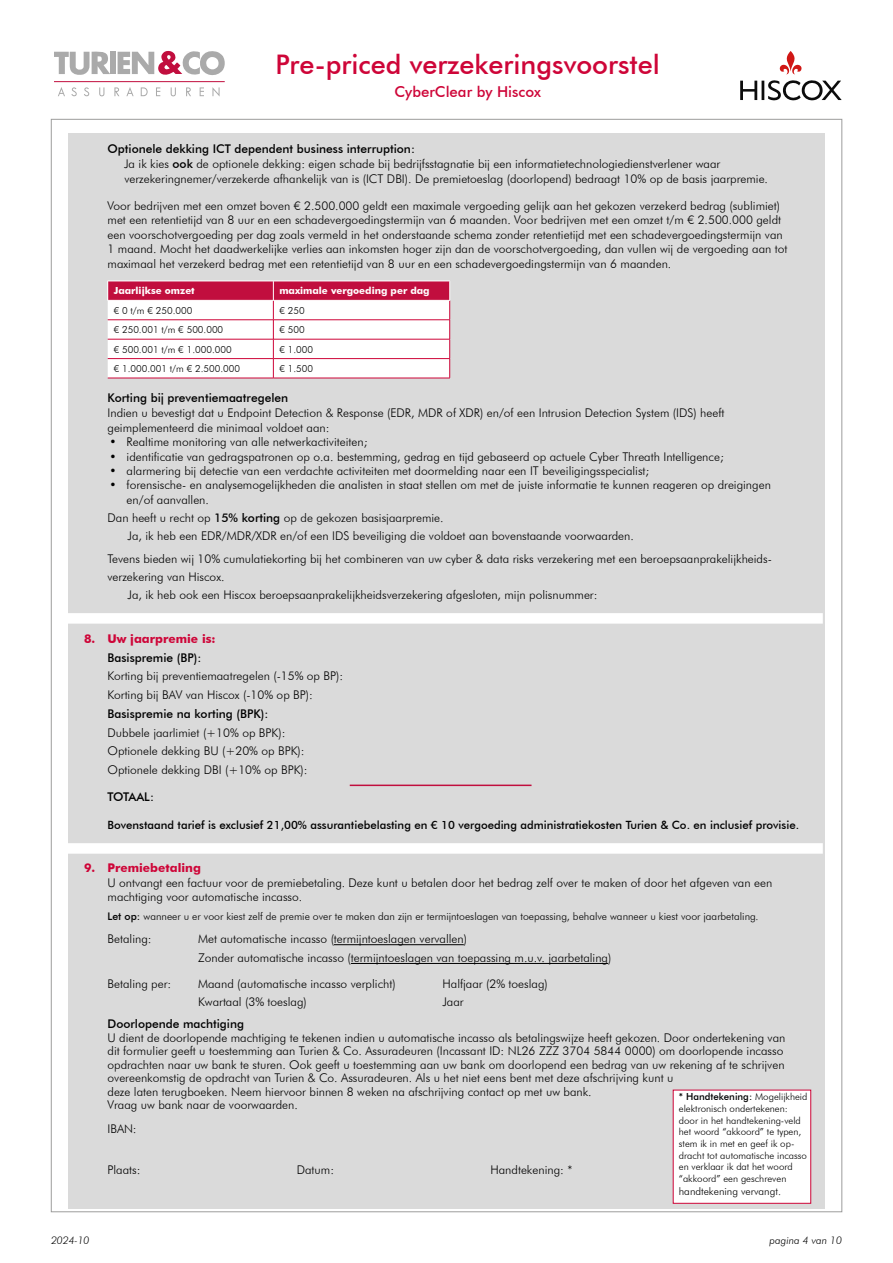
<style>
.page{position:relative;width:893px;height:1263px;background:#fff}
.page>*{position:absolute;margin:0;border:0;box-sizing:border-box;transform-origin:0 0}
.t1{font:500 27px "Futura BT";color:#ce0538}
.t2{font:500 15px "Futura BT";color:#ce0538}
.t3{font:300 12px/13.5px "Futura BT";color:#000}
.t4{font:500 12px "Futura BT";color:#000}
.t5{font:700 12px "Futura BT";color:#ce0538}
.t6{font:500 11.4px "Futura BT";color:#000}
.t7{font:300 10.5px "Futura BT";color:#000}
.t8{font:italic 300 10.5px "Futura BT";color:#000}
.t9{font:300 9.75px/11.7px "Futura BT";color:#000}
.t10{font:700 9.75px "Futura BT";color:#fff}
.s1{font-weight:500}
</style>
<div class="page">
<div style="left:68px;top:133px;width:757px;height:1076px;background:#dadada"></div>
<div style="left:110px;top:52px;width:5px;height:22px;background:#aaa"></div>
<svg style="left:118px;top:51px;width:107px;height:24px"></svg>
<svg style="left:54px;top:51px;width:56px;height:24px"></svg>
<svg style="left:58px;top:87px;width:7px;height:9px"></svg>
<svg style="left:71px;top:87px;width:6px;height:9px"></svg>
<svg style="left:84px;top:87px;width:5px;height:9px"></svg>
<svg style="left:99px;top:87px;width:5px;height:9px"></svg>
<svg style="left:114px;top:87px;width:5px;height:9px"></svg>
<svg style="left:126px;top:87px;width:8px;height:9px"></svg>
<svg style="left:141px;top:87px;width:7px;height:9px"></svg>
<svg style="left:156px;top:87px;width:4px;height:9px"></svg>
<svg style="left:171px;top:87px;width:5px;height:9px"></svg>
<svg style="left:186px;top:87px;width:5px;height:9px"></svg>
<svg style="left:200px;top:87px;width:4px;height:9px"></svg>
<svg style="left:212px;top:87px;width:8px;height:10px"></svg>
<hr style="left:54px;top:81px;width:171px;height:1px;background:#c10e3e">
<svg style="left:740px;top:80px;width:102px;height:20px"></svg>
<svg style="left:780px;top:51px;width:22px;height:23px"></svg>
<div style="left:63px;top:613px;width:760px;height:11px;background:#fff"></div>
<div style="left:63px;top:843px;width:760px;height:11px;background:#fff"></div>
<hr style="left:334px;top:944px;width:130px;height:1px;background:#000">
<hr style="left:351px;top:963px;width:257px;height:1px;background:#000">
<hr style="left:273px;top:378px;width:177px;height:1px;background:#ce0538">
<hr style="left:108px;top:378px;width:165px;height:1px;background:#ce0538">
<svg style="left:107px;top:281px;width:343px;height:97px;background:#f1c6d2"></svg>
<hr style="left:108px;top:300px;width:165px;height:1px;background:#fff">
<hr style="left:273px;top:300px;width:177px;height:1px;background:#fff">
<hr style="left:350px;top:784px;width:181px;height:2px;background:#c10e3e">
<div style="left:673px;top:1090px;width:138px;height:114px;background:#fff"></div>
<h1 class="t1" style="left:276px;top:48px;width:386px">Pre-priced verzekeringsvoorstel</h1>
<p class="t2" style="left:394px;top:82px;width:148px">CyberClear by Hiscox</p>
<p class="t3" style="left:124px;top:141px;width:645px;line-height:15px;text-indent:-17px"><span class="s1">Optionele dekking ICT dependent business interruption:<br></span>Ja ik kies <span class="s1">ook</span> de optionele dekking: eigen schade bij bedrijfsstagnatie bij een informatietechnologiedienstverlener waar verzekeringnemer/verzekerde afhankelijk van is (ICT DBI). De premietoeslag (doorlopend) bedraagt 10% op de basis jaarpremie.</p>
<p class="t3" style="left:108px;top:198px;width:682px;line-height:14.5px">Voor bedrijven met een omzet boven € 2.500.000 geldt een maximale vergoeding gelijk aan het gekozen verzekerd bedrag (sublimiet) met een retentietijd van 8 uur en een schadevergoedingstermijn van 6 maanden. Voor bedrijven met een omzet t/m € 2.500.000 geldt een voorschotvergoeding per dag zoals vermeld in het onderstaande schema zonder retentietijd met een schadevergoedingstermijn van 1 maand. Mocht het daadwerkelijke verlies aan inkomsten hoger zijn dan de voorschotvergoeding, dan vullen wij de vergoeding aan tot maximaal het verzekerd bedrag met een retentietijd van 8 uur en een schadevergoedingstermijn van 6 maanden.</p>
<p class="t10" style="left:114px;top:285px;width:83px">Jaarlijkse omzet</p>
<p class="t10" style="left:279px;top:285px;width:152px">maximale vergoeding per dag</p>
<p class="t9" style="left:114px;top:304px;width:80px">€ 0 t/m € 250.000</p>
<p class="t9" style="left:279px;top:304px;width:27px">€ 250</p>
<p class="t9" style="left:114px;top:324px;width:111px">€ 250.001 t/m € 500.000</p>
<p class="t9" style="left:279px;top:324px;width:27px">€ 500</p>
<p class="t9" style="left:114px;top:343px;width:119px">€ 500.001 t/m € 1.000.000</p>
<p class="t9" style="left:279px;top:343px;width:35px">€ 1.000</p>
<p class="t9" style="left:114px;top:363px;width:128px">€ 1.000.001 t/m € 2.500.000</p>
<p class="t9" style="left:279px;top:363px;width:35px">€ 1.500</p>
<p class="t4" style="left:108px;top:390px;width:182px">Korting bij preventiemaatregelen</p>
<p class="t3" style="left:108px;top:405px;width:618px;line-height:15px">Indien u bevestigt dat u Endpoint Detection &amp; Response (EDR, MDR of XDR) en/of een Intrusion Detection System (IDS) heeft geimplementeerd die minimaal voldoet aan:</p>
<p class="t3" style="left:110px;top:435px;width:259px">• Realtime monitoring van alle netwerkactiviteiten;</p>
<p class="t3" style="left:110px;top:449px;width:616px">• identificatie van gedragspatronen op o.a. bestemming, gedrag en tijd gebaseerd op actuele Cyber Threath Intelligence;</p>
<p class="t3" style="left:110px;top:464px;width:541px">• alarmering bij detectie van een verdachte activiteiten met doormelding naar een IT beveiligingsspecialist;</p>
<p class="t3" style="left:127px;top:478px;width:646px;line-height:14.4px;text-indent:-17px">• forensische- en analysemogelijkheden die analisten in staat stellen om met de juiste informatie te kunnen reageren op dreigingen en/of aanvallen.</p>
<p class="t3" style="left:128px;top:508px;width:508px;line-height:18px;text-indent:-20px">Dan heeft u recht op <span class="s1">15% korting</span> op de gekozen basisjaarpremie.<br>Ja, ik heb een EDR/MDR/XDR en/of een IDS beveiliging die voldoet aan bovenstaande voorwaarden.</p>
<p class="t3" style="left:108px;top:551px;width:666px">Tevens bieden wij 10% cumulatiekorting bij het combineren van uw cyber &amp; data risks verzekering met een beroepsaanprakelijkheids-</p>
<p class="t3" style="left:108px;top:569px;width:118px">verzekering van Hiscox.</p>
<p class="t3" style="left:128px;top:587px;width:471px">Ja, ik heb ook een Hiscox beroepsaanprakelijkheidsverzekering afgesloten, mijn polisnummer:</p>
<p class="t5" style="left:84px;top:631px;width:133px">8. Uw jaarpremie is:</p>
<p class="t4" style="left:108px;top:650px;width:95px">Basispremie (BP):</p>
<p class="t3" style="left:108px;top:667px;width:237px;line-height:18.8px">Korting bij preventiemaatregelen (-15% op BP):<br>Korting bij BAV van Hiscox (-10% op BP):</p>
<p class="t4" style="left:108px;top:706px;width:163px">Basispremie na korting (BPK):</p>
<p class="t3" style="left:108px;top:723px;width:202px;line-height:18.8px">Dubbele jaarlimiet (+10% op BPK):<br>Optionele dekking BU (+20% op BPK):<br>Optionele dekking DBI (+10% op BPK):</p>
<p class="t4" style="left:108px;top:790px;width:48px">TOTAAL:</p>
<p class="t6" style="left:108px;top:818px;width:693px">Bovenstaand tarief is exclusief 21,00% assurantiebelasting en € 10 vergoeding administratiekosten Turien &amp; Co. en inclusief provisie.</p>
<p class="t5" style="left:84px;top:861px;width:118px">9. Premiebetaling</p>
<p class="t3" style="left:108px;top:875px;width:666px;line-height:14.4px">U ontvangt een factuur voor de premiebetaling. Deze kunt u betalen door het bedrag zelf over te maken of door het afgeven van een machtiging voor automatische incasso.</p>
<p class="t7" style="left:108px;top:910px;width:653px"><span class="s1">Let op:</span> wanneer u er voor kiest zelf de premie over te maken dan zijn er termijntoeslagen van toepassing, behalve wanneer u kiest voor jaarbetaling.</p>
<p class="t3" style="left:108px;top:932px;width:46px">Betaling:</p>
<p class="t3" style="left:198px;top:930px;width:415px;line-height:18.8px">Met automatische incasso (termijntoeslagen vervallen)<br>Zonder automatische incasso (termijntoeslagen van toepassing m.u.v. jaarbetaling)</p>
<p class="t3" style="left:108px;top:977px;width:65px">Betaling per:</p>
<p class="t3" style="left:198px;top:977px;width:199px">Maand (automatische incasso verplicht)</p>
<p class="t3" style="left:442px;top:977px;width:107px">Halfjaar (2% toeslag)</p>
<p class="t3" style="left:198px;top:995px;width:110px">Kwartaal (3% toeslag)</p>
<p class="t3" style="left:442px;top:995px;width:23px">Jaar</p>
<p class="t4" style="left:108px;top:1017px;width:138px">Doorlopende machtiging</p>
<p class="t3" style="left:108px;top:1031px;width:679px">U dient de doorlopende machtiging te tekenen indien u automatische incasso als betalingswijze heeft gekozen. Door ondertekening van dit formulier geeft u toestemming aan Turien &amp; Co. Assuradeuren (Incassant ID: NL26 ZZZ 3704 5844 0000) om doorlopende incasso opdrachten naar uw bank te sturen. Ook geeft u toestemming aan uw bank om doorlopend een bedrag van uw rekening af te schrijven overeenkomstig de opdracht van Turien &amp; Co. Assuradeuren. Als u het niet eens bent met deze afschrijving kunt u<br>deze laten terugboeken. Neem hiervoor binnen 8 weken na afschrijving contact op met uw bank.<br>Vraag uw bank naar de voorwaarden.</p>
<p class="t3" style="left:108px;top:1122px;width:31px">IBAN:</p>
<p class="t3" style="left:108px;top:1163px;width:35px">Plaats:</p>
<p class="t3" style="left:297px;top:1163px;width:39px">Datum:</p>
<p class="t3" style="left:490px;top:1163px;width:83px">Handtekening: *</p>
<p class="t9" style="left:679px;top:1091px;width:130px"><span class="s1">* Handtekening:</span> Mogelijkheid elektronisch ondertekenen: door in het handtekening-veld het woord “akkoord” te typen, stem ik in met en geef ik op&shy;dracht tot automatische incasso en verklaar ik dat het woord “akkoord” een geschreven</p>
<p class="t7" style="left:679px;top:1184px;width:104px">handtekening vervangt.</p>
<p class="t8" style="left:51px;top:1234px;width:40px">2024-10</p>
<p class="t8" style="left:770px;top:1234px;width:74px">pagina 4 van 10</p>
</div>
